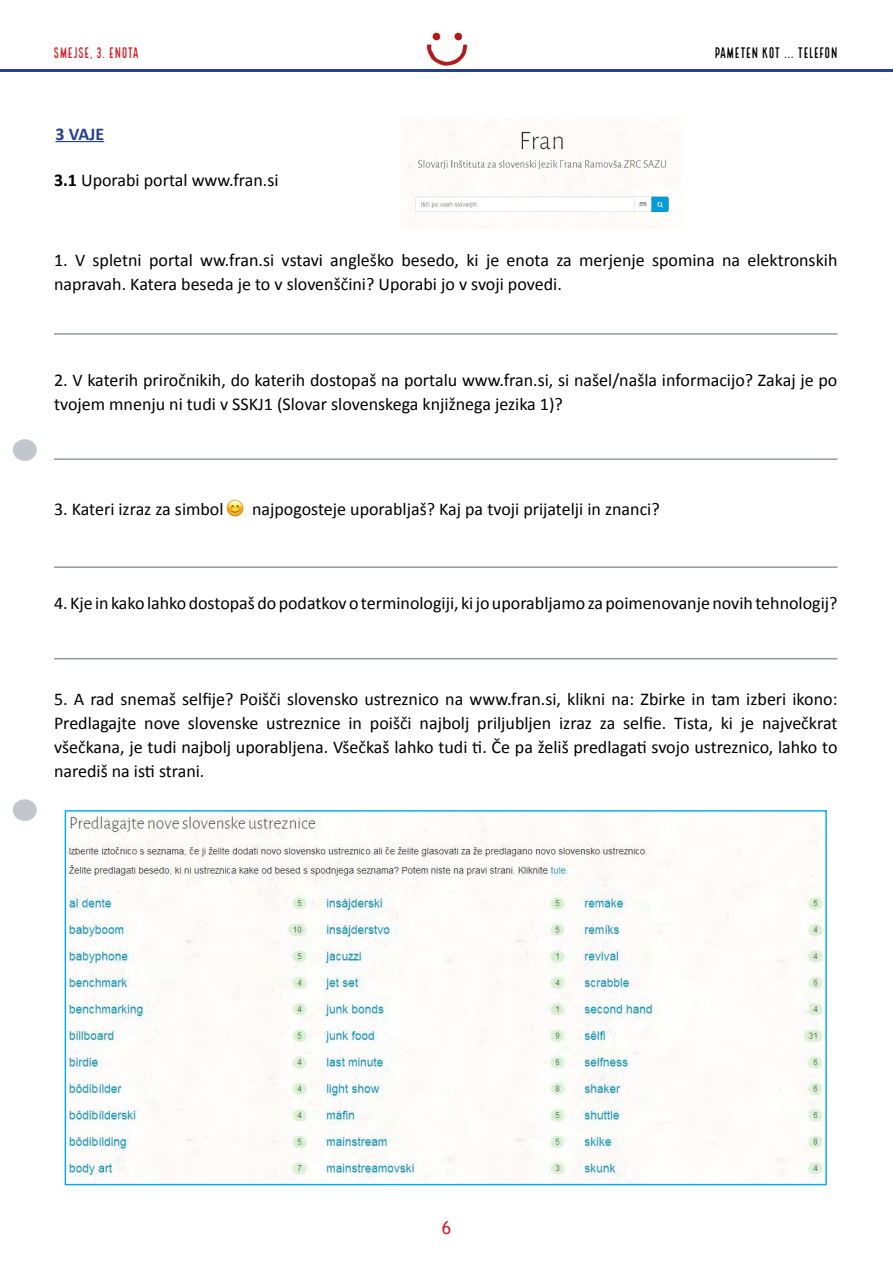
<style>
.page{position:relative;width:893px;height:1263px;background:#fff}
.page>*{position:absolute;margin:0;border:0;box-sizing:border-box;transform-origin:0 0}
.t1{font:18px/24px "Calibri";color:#000}
.t2{font:700 18px "Calibri";color:#25408f}
.t3{font:18px "Trebuchet MS";color:#d2232a}
.t4{font:15px "Local Brewery Four";letter-spacing:-.01em;color:#000}
.t5{font:15px "Local Brewery Four";letter-spacing:-.01em;color:#d2232a}
.s1{font-weight:700}
</style>
<div class="page">
<img style="left:426px;top:31px;width:43px;height:35px">
<hr style="left:0;top:69px;width:893px;height:3px;background:#25408f">
<div style="left:13px;top:439px;width:24px;height:22px;background:#c1c7cd;border-radius:50%"></div>
<div style="left:13px;top:799px;width:24px;height:22px;background:#c1c7cd;border-radius:50%"></div>
<hr style="left:56px;top:141px;width:48px;height:1px;background:#25408f">
<img style="left:67px;top:812px;width:758px;height:371px">
<img style="left:227px;top:500px;width:16px;height:16px">
<hr style="left:54px;top:333px;width:783px;height:2px;background:#93999e">
<img style="left:408px;top:118px;width:262px;height:109px">
<hr style="left:54px;top:458px;width:783px;height:2px;background:#93999e">
<hr style="left:54px;top:566px;width:783px;height:2px;background:#93999e">
<hr style="left:54px;top:658px;width:783px;height:1px;background:#93999e">
<p class="t5" style="left:53px;top:45px;width:87px">SMEJSE, 3. ENOTA</p>
<p class="t4" style="left:714px;top:45px;width:125px">PAMETEN KOT ... TELEFON</p>
<p class="t2" style="left:56px;top:122px;width:50px">3 VAJE</p>
<p class="t1" style="left:54px;top:168px;width:226px"><span class="s1">3.1</span> Uporabi portal www.fran.si</p>
<p class="t1" style="left:54px;top:248px;width:785px">1. V spletni portal ww.fran.si vstavi angleško besedo, ki je enota za merjenje spomina na elektronskih napravah. Katera beseda je to v slovenščini? Uporabi jo v svoji povedi.</p>
<p class="t1" style="left:54px;top:368px;width:785px">2. V katerih priročnikih, do katerih dostopaš na portalu www.fran.si, si našel/našla informacijo? Zakaj je po tvojem mnenju ni tudi v SSKJ1 (Slovar slovenskega knjižnega jezika 1)?</p>
<p class="t1" style="left:54px;top:497px;width:171px">3. Kateri izraz za simbol</p>
<p class="t1" style="left:252px;top:497px;width:409px">najpogosteje uporabljaš? Kaj pa tvoji prijatelji in znanci?</p>
<p class="t1" style="left:54px;top:591px;width:785px">4. Kje in kako lahko dostopaš do podatkov o terminologiji, ki jo uporabljamo za poimenovanje novih tehnologij?</p>
<p class="t1" style="left:54px;top:687px;width:785px;text-align:justify">5. A rad snemaš selfije? Poišči slovensko ustreznico na www.fran.si, klikni na: Zbirke in tam izberi ikono:<br>Predlagajte nove slovenske ustreznice in poišči najbolj priljubljen izraz za selfie. Tista, ki je največkrat všečkana, je tudi najbolj uporabljena. Všečkaš lahko tudi ti. Če pa želiš predlagati svojo ustreznico, lahko to narediš na isti strani.</p>
<p class="t3" style="left:442px;top:1217px;width:11px">6</p>
</div>
